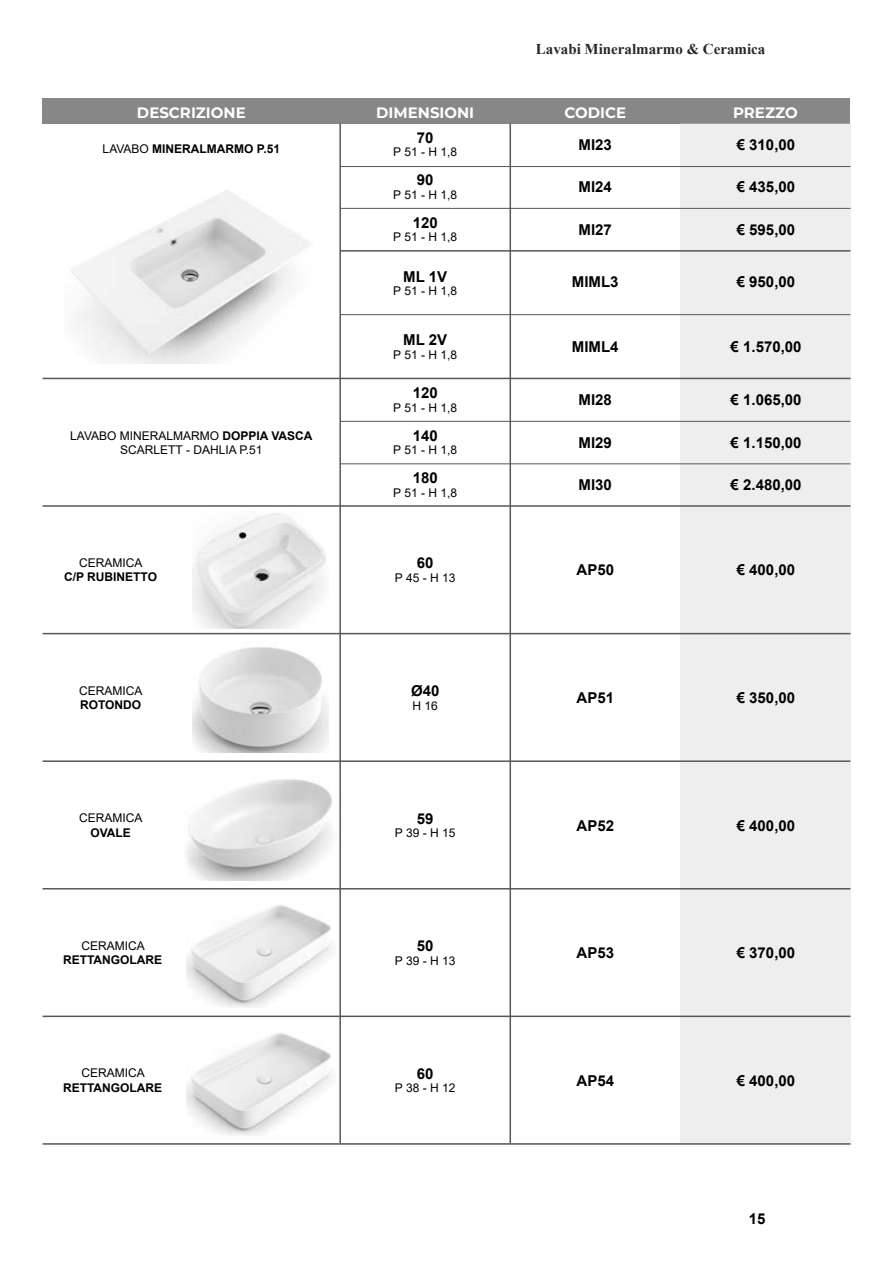
<style>
.page{position:relative;width:893px;height:1263px;background:#fff}
.page>*{position:absolute;margin:0;border:0;box-sizing:border-box;transform-origin:0 0}
.t1{font:700 15px "Arial";color:#000}
.t2{font:700 15px "Montserrat";color:#fff}
.t3{font:700 15px "Times New Roman";color:#282827}
.t4{font:12px/14.4px "Arial";color:#000;text-align:center}
.t5{font:700 12px "Arial";color:#000}
.s1{font-weight:400}
.s2{font-weight:700}
</style>
<div class="page">
<div style="left:43px;top:98px;width:807px;height:25px;background:#878787"></div>
<div style="left:680px;top:123px;width:170px;height:1020px;background:#eee"></div>
<hr style="left:43px;top:888px;width:807px;height:1px;background:#575756">
<hr style="left:43px;top:760px;width:807px;height:2px;background:#575756">
<hr style="left:43px;top:1015px;width:807px;height:2px;background:#575756">
<hr style="left:43px;top:1143px;width:807px;height:2px;background:#575756">
<hr style="left:340px;top:166px;width:510px;height:1px;background:#575756">
<hr style="left:340px;top:250px;width:510px;height:2px;background:#575756">
<hr style="left:340px;top:208px;width:510px;height:1px;background:#575756">
<hr style="left:340px;top:314px;width:510px;height:1px;background:#575756">
<hr style="left:43px;top:378px;width:807px;height:1px;background:#575756">
<hr style="left:340px;top:421px;width:510px;height:1px;background:#575756">
<hr style="left:340px;top:463px;width:510px;height:1px;background:#575756">
<hr style="left:43px;top:633px;width:807px;height:1px;background:#575756">
<hr style="left:43px;top:505px;width:807px;height:2px;background:#575756">
<hr style="left:339px;top:123px;width:2px;height:1020px;background:#575756">
<hr style="left:509px;top:123px;width:2px;height:1020px;background:#575756">
<img style="left:71px;top:190px;width:239px;height:174px">
<img style="left:193px;top:647px;width:136px;height:106px">
<img style="left:186px;top:779px;width:146px;height:101px">
<img style="left:186px;top:905px;width:146px;height:103px">
<img style="left:186px;top:1033px;width:146px;height:102px">
<img style="left:193px;top:513px;width:133px;height:115px">
<p class="t3" style="left:536px;top:38px;width:231px">Lavabi Mineralmarmo &amp; Ceramica</p>
<p class="t2" style="left:137px;top:102px;width:110px">DESCRIZIONE</p>
<p class="t2" style="left:376px;top:102px;width:100px">DIMENSIONI</p>
<p class="t2" style="left:564px;top:102px;width:63px">CODICE</p>
<p class="t2" style="left:733px;top:102px;width:66px">PREZZO</p>
<p class="t1" style="left:417px;top:127px;width:18px">70</p>
<p class="t4" style="left:393px;top:145px;width:65px">P 51 - H 1,8</p>
<p class="t1" style="left:737px;top:134px;width:60px">€ 310,00</p>
<p class="t1" style="left:737px;top:176px;width:60px">€ 435,00</p>
<p class="t1" style="left:737px;top:219px;width:60px">€ 595,00</p>
<p class="t1" style="left:737px;top:271px;width:60px">€ 950,00</p>
<p class="t1" style="left:579px;top:134px;width:35px">MI23</p>
<p class="t1" style="left:579px;top:176px;width:35px">MI24</p>
<p class="t1" style="left:579px;top:219px;width:35px">MI27</p>
<p class="t5" style="left:103px;top:140px;width:179px"><span class="s1">LAVABO</span> MINERALMARMO P.51</p>
<p class="t1" style="left:417px;top:170px;width:18px">90</p>
<p class="t4" style="left:393px;top:187px;width:65px">P 51 - H 1,8</p>
<p class="t1" style="left:413px;top:212px;width:27px">120</p>
<p class="t4" style="left:393px;top:230px;width:65px">P 51 - H 1,8</p>
<p class="t1" style="left:403px;top:266px;width:45px">ML 1V</p>
<p class="t4" style="left:393px;top:284px;width:65px">P 51 - H 1,8</p>
<p class="t1" style="left:403px;top:329px;width:45px">ML 2V</p>
<p class="t4" style="left:393px;top:347px;width:65px">P 51 - H 1,8</p>
<p class="t1" style="left:413px;top:382px;width:27px">120</p>
<p class="t4" style="left:393px;top:400px;width:65px">P 51 - H 1,8</p>
<p class="t1" style="left:413px;top:425px;width:27px">140</p>
<p class="t4" style="left:393px;top:443px;width:65px">P 51 - H 1,8</p>
<p class="t1" style="left:413px;top:467px;width:27px">180</p>
<p class="t4" style="left:393px;top:485px;width:65px">P 51 - H 1,8</p>
<p class="t1" style="left:572px;top:271px;width:48px">MIML3</p>
<p class="t1" style="left:731px;top:336px;width:72px">€ 1.570,00</p>
<p class="t1" style="left:572px;top:336px;width:48px">MIML4</p>
<p class="t1" style="left:731px;top:390px;width:72px">€ 1.065,00</p>
<p class="t1" style="left:731px;top:432px;width:72px">€ 1.150,00</p>
<p class="t1" style="left:579px;top:390px;width:35px">MI28</p>
<p class="t1" style="left:579px;top:432px;width:35px">MI29</p>
<p class="t4" style="left:70px;top:428px;width:244px">LAVABO MINERALMARMO <span class="s2">DOPPIA VASCA<br></span>SCARLETT - DAHLIA P.51</p>
<p class="t1" style="left:731px;top:474px;width:72px">€ 2.480,00</p>
<p class="t1" style="left:579px;top:474px;width:35px">MI30</p>
<p class="t4" style="left:79px;top:555px;width:65px">CERAMICA</p>
<p class="t5" style="left:64px;top:568px;width:94px">C/P RUBINETTO</p>
<p class="t1" style="left:417px;top:552px;width:18px">60</p>
<p class="t4" style="left:395px;top:570px;width:62px">P 45 - H 13</p>
<p class="t1" style="left:577px;top:559px;width:39px">AP50</p>
<p class="t1" style="left:737px;top:559px;width:60px">€ 400,00</p>
<p class="t4" style="left:79px;top:683px;width:65px">CERAMICA</p>
<p class="t5" style="left:80px;top:696px;width:63px">ROTONDO</p>
<p class="t1" style="left:411px;top:680px;width:30px">Ø40</p>
<p class="t4" style="left:413px;top:698px;width:27px">H 16</p>
<p class="t1" style="left:577px;top:687px;width:39px">AP51</p>
<p class="t1" style="left:737px;top:687px;width:60px">€ 350,00</p>
<p class="t4" style="left:79px;top:811px;width:65px">CERAMICA</p>
<p class="t5" style="left:90px;top:824px;width:42px">OVALE</p>
<p class="t1" style="left:417px;top:808px;width:18px">59</p>
<p class="t4" style="left:395px;top:826px;width:62px">P 39 - H 15</p>
<p class="t1" style="left:577px;top:815px;width:39px">AP52</p>
<p class="t1" style="left:737px;top:815px;width:60px">€ 400,00</p>
<p class="t4" style="left:81px;top:938px;width:65px">CERAMICA</p>
<p class="t5" style="left:63px;top:951px;width:101px">RETTANGOLARE</p>
<p class="t1" style="left:417px;top:935px;width:18px">50</p>
<p class="t4" style="left:395px;top:953px;width:62px">P 39 - H 13</p>
<p class="t1" style="left:577px;top:942px;width:39px">AP53</p>
<p class="t1" style="left:737px;top:942px;width:60px">€ 370,00</p>
<p class="t4" style="left:81px;top:1066px;width:65px">CERAMICA</p>
<p class="t5" style="left:63px;top:1079px;width:101px">RETTANGOLARE</p>
<p class="t1" style="left:417px;top:1063px;width:18px">60</p>
<p class="t4" style="left:395px;top:1081px;width:62px">P 38 - H 12</p>
<p class="t1" style="left:577px;top:1070px;width:39px">AP54</p>
<p class="t1" style="left:737px;top:1070px;width:60px">€ 400,00</p>
<p class="t1" style="left:749px;top:1208px;width:18px">15</p>
</div>
